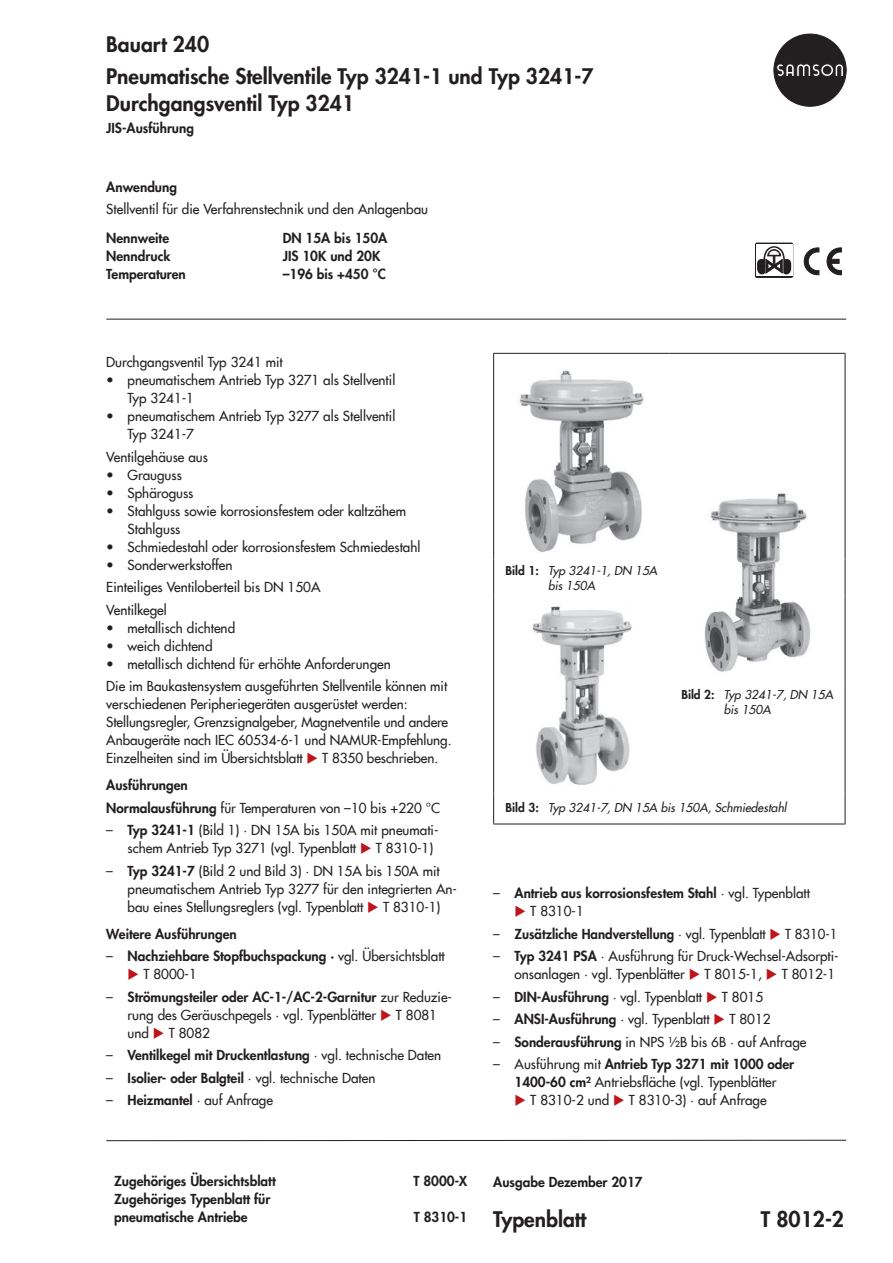
<style>
.page{position:relative;width:893px;height:1263px;background:#fff}
.page>*{position:absolute;margin:0;border:0;box-sizing:border-box;transform-origin:0 0}
.t1{font:800 21px/31.5px "Futura Com";color:#231f20}
.t2{font:500 13.5px/18px "Futura Com";color:#231f20}
.t3{font:800 13.5px/18px "Futura Com";color:#231f20}
.t4{font:italic 500 12px/15px "Futura Com";color:#231f20}
.s1{font-family:"Futura";font-weight:400}
.s2{color:#be151b}
.s3{font-weight:800}
.s4{font-weight:500}
.s5{font-weight:800;font-style:normal}
</style>
<div class="page">
<svg style="left:774px;top:34px;width:72px;height:72px"></svg>
<hr style="left:106px;top:319px;width:740px;height:1px;background:#231f20">
<svg style="left:804px;top:248px;width:15px;height:27px"></svg>
<svg style="left:827px;top:248px;width:15px;height:27px"></svg>
<div style="left:829px;top:259px;width:10px;height:4px;background:#231f20;border:1px solid #231f20"></div>
<svg style="left:106px;top:1139px;width:741px;height:2px"></svg>
<svg style="left:755px;top:243px;width:38px;height:35px"></svg>
<hr style="left:493px;top:353px;width:176px;height:1px;background:#231f20">
<hr style="left:493px;top:354px;width:1px;height:206px;background:#231f20">
<hr style="left:669px;top:353px;width:176px;height:1px;background:#231f20">
<hr style="left:845px;top:354px;width:1px;height:206px;background:#231f20">
<hr style="left:493px;top:560px;width:1px;height:36px;background:#231f20">
<hr style="left:845px;top:560px;width:1px;height:36px;background:#231f20">
<hr style="left:493px;top:596px;width:1px;height:87px;background:#231f20">
<hr style="left:845px;top:596px;width:1px;height:87px;background:#231f20">
<hr style="left:493px;top:683px;width:1px;height:111px;background:#231f20">
<hr style="left:845px;top:683px;width:1px;height:111px;background:#231f20">
<hr style="left:493px;top:793px;width:1px;height:31px;background:#231f20">
<hr style="left:845px;top:793px;width:1px;height:31px;background:#231f20">
<hr style="left:493px;top:824px;width:176px;height:1px;background:#231f20">
<hr style="left:669px;top:824px;width:176px;height:1px;background:#231f20">
<img style="left:519px;top:370px;width:125px;height:182px">
<img style="left:704px;top:493px;width:106px;height:179px">
<img style="left:532px;top:606px;width:100px;height:179px">
<h1 class="t1" style="left:106px;top:28px;width:489px">Bauart 240<br>Pneumatische Stellventile Typ 3241‑1 und Typ 3241‑7</h1>
<h1 class="t1" style="left:106px;top:86px;width:249px">Durchgangsventil Typ 3241</h1>
<p class="t3" style="left:106px;top:119px;width:89px">JIS-Ausführung</p>
<p class="t3" style="left:106px;top:177px;width:72px">Anwendung</p>
<p class="t2" style="left:106px;top:199px;width:323px">Stellventil für die Verfahrenstechnik und den Anlagenbau</p>
<p class="t3" style="left:106px;top:228px;width:64px">Nennweite</p>
<p class="t3" style="left:283px;top:228px;width:106px">DN 15A bis 150A</p>
<p class="t3" style="left:106px;top:246px;width:66px">Nenndruck</p>
<p class="t3" style="left:283px;top:246px;width:99px">JIS 10K und 20K</p>
<p class="t3" style="left:106px;top:264px;width:81px">Temperaturen</p>
<p class="t3" style="left:283px;top:264px;width:105px">–196 bis +450 °C</p>
<p class="t2" style="left:106px;top:352px;width:178px">Durchgangsventil Typ 3241 mit</p>
<p class="t2" style="left:128px;top:370px;width:269px;text-indent:-21px"><span class="s1">•</span> pneumatischem Antrieb Typ 3271 als Stellventil<br>Typ 3241‑1</p>
<p class="t2" style="left:128px;top:406px;width:269px;text-indent:-21px"><span class="s1">•</span> pneumatischem Antrieb Typ 3277 als Stellventil<br>Typ 3241‑7</p>
<p class="t2" style="left:106px;top:447px;width:103px">Ventilgehäuse aus</p>
<p class="t2" style="left:106px;top:465px;width:77px"><span class="s1">•</span> Grauguss</p>
<p class="t2" style="left:106px;top:483px;width:89px"><span class="s1">•</span> Sphäroguss</p>
<p class="t2" style="left:128px;top:501px;width:280px;text-indent:-21px"><span class="s1">•</span> Stahlguss sowie korrosionsfestem oder kaltzähem<br>Stahlguss</p>
<p class="t2" style="left:106px;top:537px;width:316px"><span class="s1">•</span> Schmiedestahl oder korrosionsfestem Schmiedestahl</p>
<p class="t2" style="left:106px;top:553px;width:216px;line-height:22.5px"><span class="s1">•</span> Sonderwerkstoffen<br>Einteiliges Ventiloberteil bis DN 150A<br>Ventilkegel</p>
<p class="t2" style="left:106px;top:618px;width:130px"><span class="s1">•</span> metallisch dichtend</p>
<p class="t2" style="left:106px;top:636px;width:108px"><span class="s1">•</span> weich dichtend</p>
<p class="t2" style="left:106px;top:652px;width:342px;line-height:22.5px"><span class="s1">•</span> metallisch dichtend für erhöhte Anforderungen<br>Die im Baukastensystem ausgeführten Stellventile können mit</p>
<p class="t2" style="left:106px;top:694px;width:347px">verschiedenen Peripheriegeräten ausgerüstet werden:<br>Stellungsregler, Grenzsignalgeber, Magnetventile und andere Anbaugeräte nach IEC 60534‑6‑1 und NAMUR-Empfehlung.<br>Einzelheiten sind im Übersichtsblatt <span class="s2">◆</span> T 8350 beschrieben.</p>
<p class="t2" style="left:106px;top:773px;width:335px;line-height:22.5px"><span class="s3">Ausführungen<br>Normalausführung</span> für Temperaturen von –10 bis +220 °C</p>
<p class="t2" style="left:128px;top:820px;width:312px;text-indent:-21px"><span class="s1">–</span> <span class="s3">Typ 3241-1</span> (Bild 1) · DN 15A bis 150A mit pneumati‑ schem Antrieb Typ 3271 (vgl. Typenblatt <span class="s2">◆</span> T 8310‑1)</p>
<p class="t2" style="left:128px;top:861px;width:331px;text-indent:-21px"><span class="s1">–</span> <span class="s3">Typ 3241-7</span> (Bild 2 und Bild 3) · DN 15A bis 150A mit pneumatischem Antrieb Typ 3277 für den integrierten An‑ bau eines Stellungsreglers (vgl. Typenblatt <span class="s2">◆</span> T 8310‑1)</p>
<p class="t3" style="left:106px;top:924px;width:132px">Weitere Ausführungen</p>
<p class="t3" style="left:106px;top:946px;width:340px"><span class="s1">–</span> Nachziehbare Stopfbuchspackung · <span class="s4">vgl. Übersichtsblatt</span></p>
<p class="t2" style="left:128px;top:964px;width:71px"><span class="s2">◆</span> T 8000‑1</p>
<p class="t2" style="left:128px;top:987px;width:326px;text-indent:-21px"><span class="s1">–</span> <span class="s3">Strömungsteiler oder AC-1-/AC-2-Garnitur</span> zur Reduzie‑ rung des Geräuschpegels · vgl. Typenblätter <span class="s2">◆</span> T 8081 und <span class="s2">◆</span> T 8082</p>
<p class="t3" style="left:106px;top:1045px;width:336px"><span class="s1">–</span> Ventilkegel mit Druckentlastung <span class="s4">· vgl. technische Daten</span></p>
<p class="t3" style="left:106px;top:1068px;width:271px"><span class="s1">–</span> Isolier- oder Balgteil <span class="s4">· vgl. technische Daten</span></p>
<p class="t2" style="left:106px;top:1090px;width:168px"><span class="s1">–</span> <span class="s3">Heizmantel</span> · auf Anfrage</p>
<p class="t4" style="left:548px;top:563px;width:111px;text-indent:-43px"><span class="s5">Bild 1:</span> Typ 3241‑1, DN 15A bis 150A</p>
<p class="t4" style="left:724px;top:686px;width:111px;text-indent:-43px"><span class="s5">Bild 2:</span> Typ 3241‑7, DN 15A bis 150A</p>
<p class="t4" style="left:506px;top:799px;width:282px"><span class="s5">Bild 3:</span> Typ 3241‑7, DN 15A bis 150A, Schmiedestahl</p>
<p class="t3" style="left:493px;top:884px;width:318px"><span class="s1">–</span> Antrieb aus korrosionsfestem Stahl <span class="s4">· vgl. Typenblatt</span></p>
<p class="t2" style="left:514px;top:901px;width:71px"><span class="s2">◆</span> T 8310‑1</p>
<p class="t3" style="left:493px;top:924px;width:346px"><span class="s1">–</span> Zusätzliche Handverstellung <span class="s4">· vgl. Typenblatt</span> <span class="s2">◆</span> <span class="s4">T 8310‑1</span></p>
<p class="t2" style="left:493px;top:946px;width:347px;text-align:right"><span class="s1">–</span> <span class="s3">Typ 3241 PSA</span> · Ausführung für Druck-Wechsel-Adsorpti‑ onsanlagen · vgl. Typenblätter <span class="s2">◆</span> T 8015‑1, <span class="s2">◆</span> T 8012‑1</p>
<p class="t2" style="left:493px;top:987px;width:271px"><span class="s1">–</span> <span class="s3">DIN-Ausführung</span> · vgl. Typenblatt <span class="s2">◆</span> T 8015</p>
<p class="t2" style="left:493px;top:1009px;width:279px"><span class="s1">–</span> <span class="s3">ANSI-Ausführung</span> · vgl. Typenblatt <span class="s2">◆</span> T 8012</p>
<p class="t2" style="left:493px;top:1032px;width:315px"><span class="s1">–</span> <span class="s3">Sonderausführung</span> in NPS ½B bis 6B · auf Anfrage</p>
<p class="t2" style="left:493px;top:1054px;width:302px;text-align:center"><span class="s1">–</span> Ausführung mit <span class="s3">Antrieb Typ 3271 mit 1000 oder<br>1400-60 cm²</span> Antriebsfläche (vgl. Typenblätter</p>
<p class="t2" style="left:514px;top:1090px;width:254px"><span class="s2">◆</span> T 8310‑2 und <span class="s2">◆</span> T 8310‑3) · auf Anfrage</p>
<p class="t3" style="left:114px;top:1172px;width:163px">Zugehöriges Übersichtsblatt</p>
<p class="t3" style="left:413px;top:1172px;width:55px">T 8000-X</p>
<p class="t3" style="left:493px;top:1172px;width:151px">Ausgabe Dezember 2017</p>
<p class="t3" style="left:114px;top:1190px;width:158px">Zugehöriges Typenblatt für pneumatische Antriebe</p>
<h1 class="t1" style="left:493px;top:1203px;width:95px">Typenblatt</h1>
<h1 class="t1" style="left:761px;top:1203px;width:85px">T 8012-2</h1>
<p class="t3" style="left:414px;top:1208px;width:55px">T 8310-1</p>
</div>
